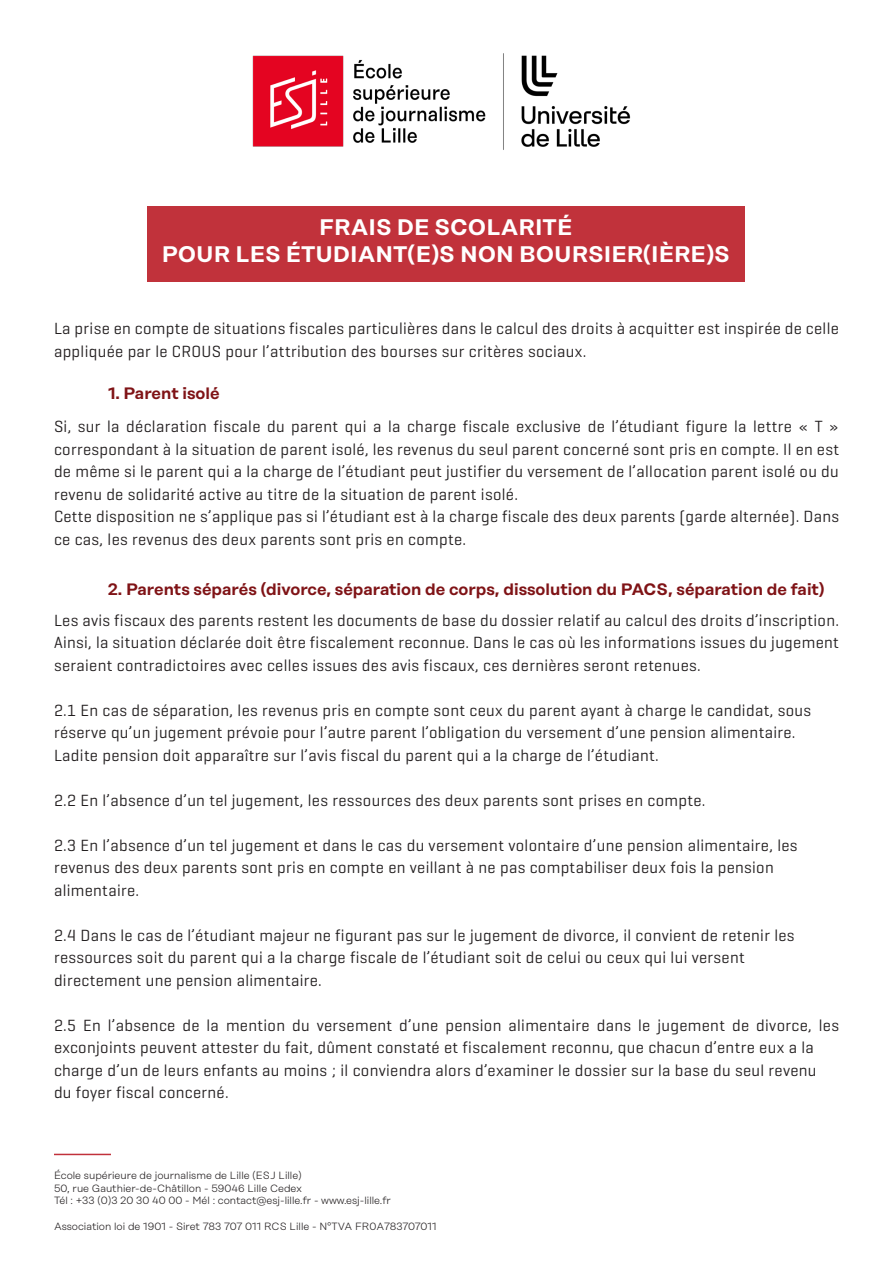
<style>
.page{position:relative;width:893px;height:1263px;background:#fff}
.page>*{position:absolute;margin:0;border:0;box-sizing:border-box;transform-origin:0 0}
.t1{font:600 22.5px "Rational Display";color:#fff}
.t2{font:16.5px/22.5px "Geogrotesque";letter-spacing:.02em;color:#231f20}
.t3{font:600 16.5px "Rational Display";color:#7f1316}
.t4{font:300 10.5px "Rational Display";color:#231f20}
</style>
<div class="page">
<hr style="left:54px;top:1154px;width:57px;height:1px;background:#c1313b">
<img style="left:252px;top:53px;width:379px;height:97px">
<div style="left:147px;top:206px;width:597px;height:76px;background:#c1323b"></div>
<p class="t1" style="left:319px;top:214px;width:254px">FRAIS DE SCOLARITÉ</p>
<p class="t1" style="left:162px;top:241px;width:570px">POUR LES ÉTUDIANT(E)S NON BOURSIER(IÈRE)S</p>
<p class="t2" style="left:54px;top:317px;width:786px">La prise en compte de situations fiscales particulières dans le calcul des droits à acquitter est inspirée de celle appliquée par le CROUS pour l’attribution des bourses sur critères sociaux.</p>
<p class="t3" style="left:108px;top:383px;width:113px">1. Parent isolé</p>
<p class="t2" style="left:54px;top:415px;width:787px;text-align:justify">Si, sur la déclaration fiscale du parent qui a la charge fiscale exclusive de l’étudiant figure la lettre « T » correspondant à la situation de parent isolé, les revenus du seul parent concerné sont pris en compte. Il en est de même si le parent qui a la charge de l’étudiant peut justifier du versement de l’allocation parent isolé ou du revenu de solidarité active au titre de la situation de parent isolé.</p>
<p class="t2" style="left:54px;top:505px;width:786px">Cette disposition ne s’applique pas si l’étudiant est à la charge fiscale des deux parents (garde alternée). Dans ce cas, les revenus des deux parents sont pris en compte.</p>
<p class="t3" style="left:108px;top:580px;width:718px">2. Parents séparés (divorce, séparation de corps, dissolution du PACS, séparation de fait)</p>
<p class="t2" style="left:54px;top:608px;width:787px">Les avis fiscaux des parents restent les documents de base du dossier relatif au calcul des droits d’inscription.</p>
<p class="t2" style="left:54px;top:631px;width:786px">Ainsi, la situation déclarée doit être fiscalement reconnue. Dans le cas où les informations issues du jugement</p>
<p class="t2" style="left:54px;top:653px;width:648px">seraient contradictoires avec celles issues des avis fiscaux, ces dernières seront retenues.</p>
<p class="t2" style="left:54px;top:698px;width:759px">2.1 En cas de séparation, les revenus pris en compte sont ceux du parent ayant à charge le candidat, sous</p>
<p class="t2" style="left:54px;top:721px;width:743px">réserve qu’un jugement prévoie pour l’autre parent l’obligation du versement d’une pension alimentaire.</p>
<p class="t2" style="left:54px;top:743px;width:606px">Ladite pension doit apparaître sur l’avis fiscal du parent qui a la charge de l’étudiant.</p>
<p class="t2" style="left:54px;top:788px;width:653px">2.2 En l’absence d’un tel jugement, les ressources des deux parents sont prises en compte.</p>
<p class="t2" style="left:54px;top:833px;width:745px">2.3 En l’absence d’un tel jugement et dans le cas du versement volontaire d’une pension alimentaire, les</p>
<p class="t2" style="left:54px;top:856px;width:721px">revenus des deux parents sont pris en compte en veillant à ne pas comptabiliser deux fois la pension</p>
<p class="t2" style="left:54px;top:878px;width:87px">alimentaire.</p>
<p class="t2" style="left:54px;top:923px;width:742px">2.4 Dans le cas de l’étudiant majeur ne figurant pas sur le jugement de divorce, il convient de retenir les</p>
<p class="t2" style="left:54px;top:946px;width:692px">ressources soit du parent qui a la charge fiscale de l’étudiant soit de celui ou ceux qui lui versent</p>
<p class="t2" style="left:54px;top:968px;width:269px">directement une pension alimentaire.</p>
<p class="t2" style="left:54px;top:1013px;width:787px">2.5 En l’absence de la mention du versement d’une pension alimentaire dans le jugement de divorce, les exconjoints peuvent attester du fait, dûment constaté et fiscalement reconnu, que chacun d’entre eux a la</p>
<p class="t2" style="left:54px;top:1058px;width:764px">charge d’un de leurs enfants au moins ; il conviendra alors d’examiner le dossier sur la base du seul revenu</p>
<p class="t2" style="left:54px;top:1081px;width:176px">du foyer fiscal concerné.</p>
<p class="t4" style="left:54px;top:1169px;width:249px">École supérieure de journalisme de Lille (ESJ Lille)</p>
<p class="t4" style="left:54px;top:1182px;width:249px">50, rue Gauthier-de-Châtillon - 59046 Lille Cedex</p>
<p class="t4" style="left:54px;top:1195px;width:339px">Tél : +33 (0)3 20 30 40 00 - Mél : contact@esj-lille.fr - www.esj-lille.fr</p>
<p class="t4" style="left:54px;top:1220px;width:384px">Association loi de 1901 - Siret 783 707 011 RCS Lille - N°TVA FR0A783707011</p>
</div>
